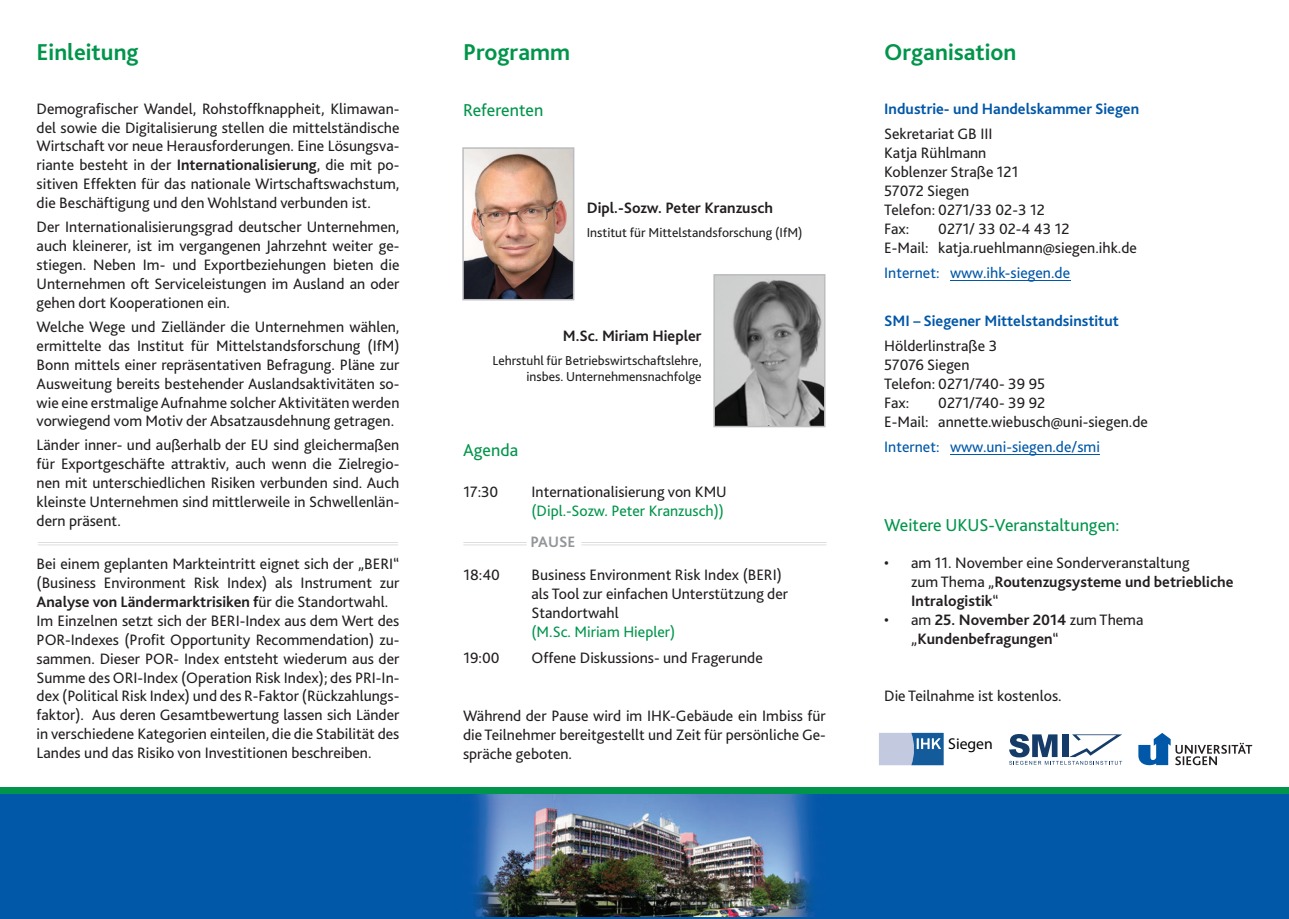
<style>
.page{position:relative;width:1289px;height:919px;background:#fff}
.page>*{position:absolute;margin:0;border:0;box-sizing:border-box;transform-origin:0 0}
.t1{font:700 24px "Bliss 2";color:#00954a}
.t2{font:18px "Bliss 2";color:#00954a}
.t3{font:15.75px/18.9px "Bliss 2";color:#231f20}
.t4{font:700 15.75px/18.9px "Bliss 2";color:#231f20}
.t5{font:700 15.75px "Bliss 2";color:#0157a8}
.t6{font:15.75px "Bliss 2";color:#0157a8}
.t7{font:15.75px "Bliss 2";color:#00954a}
.t8{font:15.75px "Rotis Semi Sans OV WCUJGB";color:#000001}
.t9{font:700 15.75px "Bliss 2";color:#939598}
.t10{font:13.5px/16.2px "Bliss 2";color:#231f20;text-align:right}
.s1{font-weight:700}
.s2{font-weight:400}
</style>
<div class="page">
<hr style="left:950px;top:280px;width:120px;height:1px;background:#0157a8">
<hr style="left:950px;top:454px;width:149px;height:1px;background:#0157a8">
<img style="left:462px;top:147px;width:112px;height:153px">
<svg style="left:713px;top:274px;width:112px;height:153px;background:#969696"></svg>
<svg style="left:879px;top:732px;width:64px;height:33px;background:#82a2c7"></svg>
<svg style="left:1009px;top:734px;width:113px;height:30px"></svg>
<svg style="left:1138px;top:733px;width:114px;height:32px"></svg>
<div style="left:0;top:792px;width:1288px;height:126px;background:#0157a8"></div>
<img style="left:462px;top:793px;width:363px;height:123px">
<div style="left:0;top:787px;width:1288px;height:6px;background:#00954a"></div>
<svg style="left:463px;top:542px;width:64px;height:3px"></svg>
<svg style="left:581px;top:542px;width:245px;height:3px"></svg>
<svg style="left:38px;top:542px;width:360px;height:3px"></svg>
<h1 class="t1" style="left:37px;top:37px;width:104px">Einleitung</h1>
<h1 class="t1" style="left:463px;top:37px;width:109px">Programm</h1>
<p class="t2" style="left:463px;top:98px;width:82px">Referenten</p>
<p class="t3" style="left:37px;top:99px;width:364px;text-align:justify">Demografischer Wandel, Rohstoffknappheit, Klimawan&shy;del sowie die Digitalisierung stellen die mittelständische Wirtschaft vor neue Herausforderungen. Eine Lösungsva&shy;riante besteht in der <span class="s1">Internationalisierung</span>, die mit po&shy;sitiven Effekten für das nationale Wirtschaftswachstum, die Beschäftigung und den Wohlstand verbunden ist.</p>
<p class="t3" style="left:37px;top:217px;width:364px;text-align:justify">Der Internationalisierungsgrad deutscher Unternehmen, auch kleinerer, ist im vergangenen Jahrzehnt weiter ge&shy;stiegen. Neben Im- und Exportbeziehungen bieten die Unternehmen oft Serviceleistungen im Ausland an oder gehen dort Kooperationen ein.</p>
<p class="t3" style="left:37px;top:317px;width:364px;text-align:justify">Welche Wege und Zielländer die Unternehmen wählen, ermittelte das Institut für Mittelstandsforschung (IfM)<br>Bonn mittels einer repräsentativen Befragung. Pläne zur Ausweitung bereits bestehender Auslandsaktivitäten so&shy;wie eine erstmalige Aufnahme solcher Aktivitäten werden vorwiegend vom Motiv der Absatzausdehnung getragen.</p>
<p class="t3" style="left:37px;top:435px;width:364px;text-align:justify">Länder inner- und außerhalb der EU sind gleichermaßen für Exportgeschäfte attraktiv, auch wenn die Zielregio&shy;nen mit unterschiedlichen Risiken verbunden sind. Auch kleinste Unternehmen sind mittlerweile in Schwellenlän&shy;dern präsent.</p>
<p class="t3" style="left:37px;top:554px;width:364px">Bei einem geplanten Markteintritt eignet sich der „BERI“ (Business Environment Risk Index) als Instrument zur <span class="s1">Analyse von Ländermarktrisiken f</span>ür die Standortwahl.<br>Im Einzelnen setzt sich der BERI-Index aus dem Wert des POR-Indexes (Profit Opportunity Recommendation) zu&shy;sammen. Dieser POR- Index entsteht wiederum aus der Summe des ORI-Index (Operation Risk Index); des PRI-In&shy;dex (Political Risk Index) und des R-Faktor (Rückzahlungs&shy;faktor). Aus deren Gesamtbewertung lassen sich Länder in verschiedene Kategorien einteilen, die die Stabilität des Landes und das Risiko von Investitionen beschreiben.</p>
<p class="t4" style="left:586px;top:198px;width:188px">Dipl.-Sozw. Peter Kranzusch</p>
<p class="t10" style="left:586px;top:224px;width:217px">Institut für Mittelstandsforschung (IfM)</p>
<p class="t4" style="left:562px;top:325px;width:140px">M.Sc. Miriam Hiepler</p>
<p class="t10" style="left:492px;top:351px;width:211px">Lehrstuhl für Betriebswirtschaftslehre, insbes. Unternehmensnachfolge</p>
<p class="t2" style="left:463px;top:438px;width:57px">Agenda</p>
<p class="t3" style="left:531px;top:481px;width:197px">Internationalisierung von KMU</p>
<p class="t7" style="left:531px;top:500px;width:194px">(Dipl.-Sozw. Peter Kranzusch))</p>
<p class="t3" style="left:463px;top:481px;width:36px">17:30</p>
<p class="t9" style="left:530px;top:532px;width:46px">PAUSE</p>
<p class="t3" style="left:531px;top:565px;width:258px">Business Environment Risk Index (BERI) als Tool zur einfachen Unterstützung der<br>Standortwahl</p>
<p class="t7" style="left:531px;top:622px;width:145px">(M.Sc. Miriam Hiepler)</p>
<p class="t3" style="left:531px;top:648px;width:233px">Offene Diskussions- und Fragerunde</p>
<p class="t3" style="left:463px;top:565px;width:38px">18:40</p>
<p class="t3" style="left:463px;top:648px;width:38px">19:00</p>
<p class="t3" style="left:463px;top:706px;width:364px;text-align:justify">Während der Pause wird im IHK-Gebäude ein Imbiss für die Teilnehmer bereitgestellt und Zeit für persönliche Ge&shy;spräche geboten.</p>
<h1 class="t1" style="left:884px;top:37px;width:134px">Organisation</h1>
<p class="t5" style="left:884px;top:99px;width:256px">Industrie- und Handelskammer Siegen</p>
<p class="t3" style="left:884px;top:124px;width:162px">Sekretariat GB III<br>Katja Rühlmann<br>Koblenzer Straße 121<br>57072 Siegen<br>Telefon: 0271/33 02-3 12<br>Fax:</p>
<p class="t3" style="left:884px;top:219px;width:254px;text-indent:54px">0271/ 33 02-4 43 12<br>E-Mail: katja.ruehlmann@siegen.ihk.de</p>
<p class="t6" style="left:884px;top:263px;width:187px">Internet: www.ihk-siegen.de</p>
<p class="t5" style="left:884px;top:310px;width:236px">SMI – Siegener Mittelstandsinstitut</p>
<p class="t3" style="left:884px;top:336px;width:162px">Hölderlinstraße 3<br>57076 Siegen<br>Telefon: 0271/740- 39 95<br>Fax:</p>
<p class="t3" style="left:884px;top:393px;width:265px;text-indent:54px">0271/740- 39 92<br>E-Mail: annette.wiebusch@uni-siegen.de</p>
<p class="t6" style="left:884px;top:437px;width:217px">Internet: www.uni-siegen.de/smi</p>
<p class="t2" style="left:884px;top:513px;width:237px">Weitere UKUS-Veranstaltungen:</p>
<p class="t3" style="left:911px;top:553px;width:324px;text-indent:-27px">• am 11. November eine Sonderveranstaltung<br>zum Thema „<span class="s1">Routenzugsysteme und betriebliche<br>Intralogistik</span>“</p>
<p class="t4" style="left:911px;top:610px;width:234px;text-indent:-27px"><span class="s2">• am</span> 25. November 2014 <span class="s2">zum Thema „</span>Kundenbefragungen<span class="s2">“</span></p>
<p class="t3" style="left:884px;top:685px;width:179px">Die Teilnahme ist kostenlos.</p>
<p class="t8" style="left:948px;top:734px;width:46px">Siegen</p>
</div>
